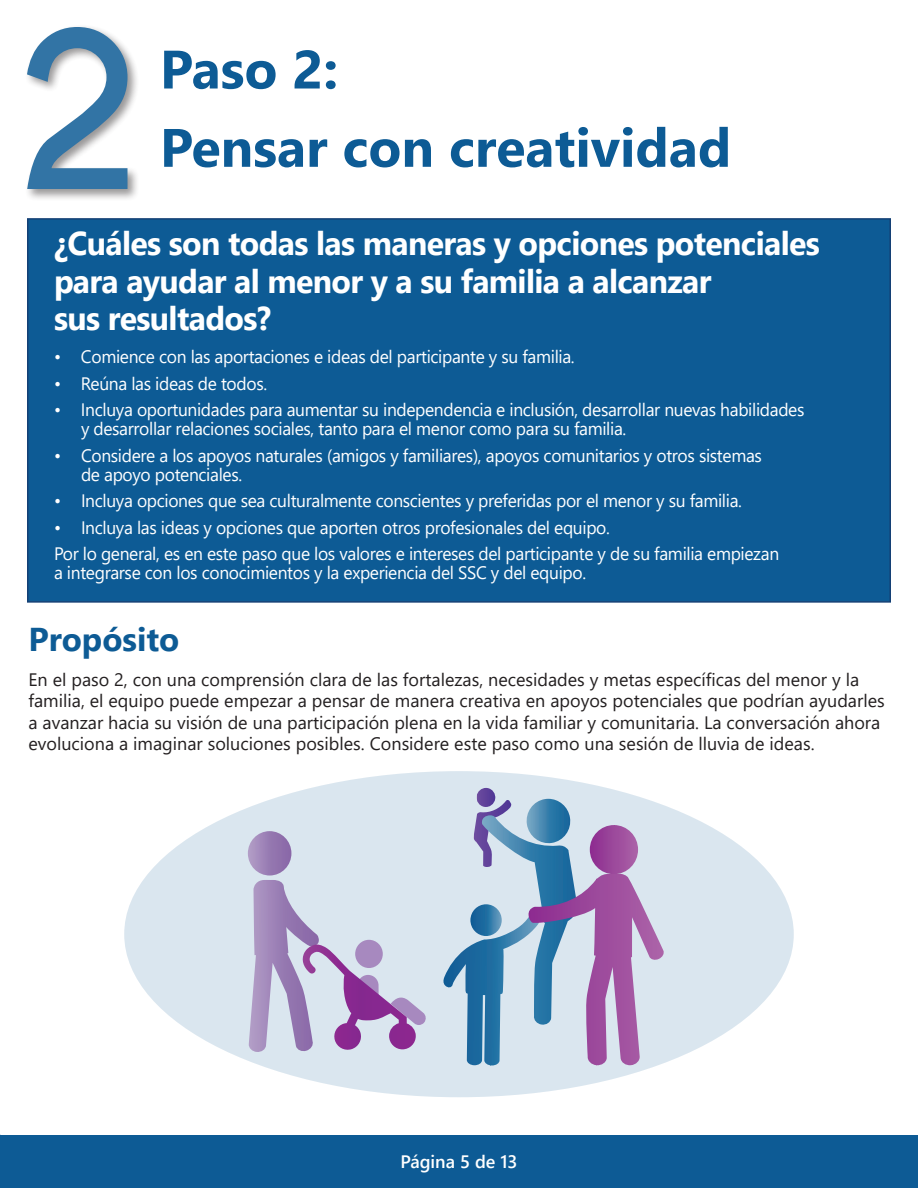
<style>
.page{position:relative;width:918px;height:1188px;background:#fff}
.page>*{position:absolute;margin:0;border:0;box-sizing:border-box;transform-origin:0 0}
.t1{font:700 54px/78.3px "Segoe UI";color:#0d5b95}
.t2{font:700 33px/37.5px "Segoe UI";letter-spacing:-.02em;color:#fff}
.t3{font:700 33px "Segoe UI";color:#0d5b95}
.t4{font:18px/19.5px "Segoe UI";letter-spacing:-.02em;color:#fff}
.t5{font:18px/21.6px "Segoe UI";color:#231f20}
.t6{font:600 18px "Segoe UI";color:#fff}
</style>
<div class="page">
<div style="left:27px;top:218px;width:864px;height:385px;background:#0d5b95;border:2px solid #144075"></div>
<div style="left:24px;top:24px;width:116px;height:178px;background:#231f20;opacity:.55"></div>
<svg style="left:27px;top:27px;width:101px;height:162px"></svg>
<div style="left:124px;top:771px;width:670px;height:326px;background:#dae6ef;border-radius:50%"></div>
<svg style="left:443px;top:788px;width:222px;height:278px"></svg>
<svg style="left:248px;top:831px;width:178px;height:221px"></svg>
<div style="left:0;top:1136px;width:918px;height:52px;background:#0d5b95"></div>
<h1 class="t1" style="left:160px;top:26px;width:573px">Paso 2:<br>Pensar con creatividad</h1>
<h2 class="t2" style="left:54px;top:222px;width:767px">¿Cuáles son todas las maneras y opciones potenciales para ayudar al menor y a su familia a alcanzar<br>sus resultados?</h2>
<p class="t4" style="left:54px;top:346px;width:522px">• Comience con las aportaciones e ideas del participante y su familia.</p>
<p class="t4" style="left:54px;top:372px;width:215px">• Reúna las ideas de todos.</p>
<p class="t4" style="left:81px;top:398px;width:725px;text-indent:-27px">• Incluya oportunidades para aumentar su independencia e inclusión, desarrollar nuevas habilidades y desarrollar relaciones sociales, tanto para el menor como para su familia.</p>
<p class="t4" style="left:81px;top:444px;width:682px;text-indent:-27px">• Considere a los apoyos naturales (amigos y familiares), apoyos comunitarios y otros sistemas de apoyo potenciales.</p>
<p class="t4" style="left:54px;top:490px;width:690px">• Incluya opciones que sea culturalmente conscientes y preferidas por el menor y su familia.</p>
<p class="t4" style="left:54px;top:512px;width:727px;line-height:26.2px">• Incluya las ideas y opciones que aporten otros profesionales del equipo.<br>Por lo general, es en este paso que los valores e intereses del participante y de su familia empiezan</p>
<p class="t4" style="left:54px;top:562px;width:534px">a integrarse con los conocimientos y la experiencia del SSC y del equipo.</p>
<h2 class="t3" style="left:28px;top:608px;width:152px">Propósito</h2>
<p class="t5" style="left:28px;top:667px;width:858px">En el paso 2, con una comprensión clara de las fortalezas, necesidades y metas específicas del menor y la familia, el equipo puede empezar a pensar de manera creativa en apoyos potenciales que podrían ayudarles a avanzar hacia su visión de una participación plena en la vida familiar y comunitaria. La conversación ahora evoluciona a imaginar soluciones posibles. Considere este paso como una sesión de lluvia de ideas.</p>
<p class="t6" style="left:400px;top:1144px;width:119px">Página 5 de 13</p>
</div>
